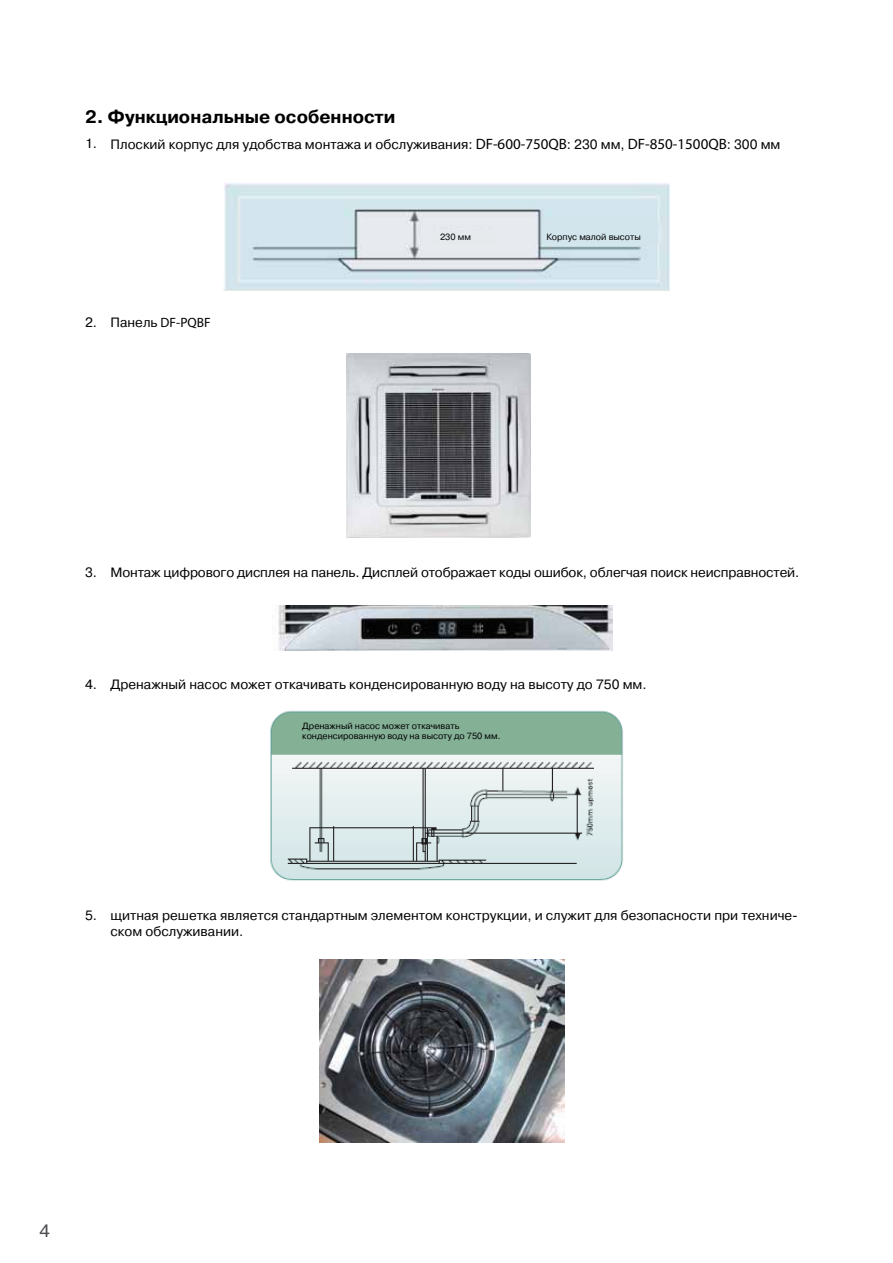
<style>
.page{position:relative;width:893px;height:1263px;background:#fff}
.page>*{position:absolute;margin:0;border:0;box-sizing:border-box;transform-origin:0 0}
.t1{font:700 18px "Pragmatica";color:#000}
.t2{font:18px "Pragmatica";color:#4f4f53}
.t3{font:13.5px/16.2px "Pragmatica";color:#000}
.t4{font:9px/10.8px "Pragmatica C";color:#000}
.s1{font-family:"Myriad Pro";font-size:15px}
.s2{font-family:"Myriad Pro"}
</style>
<div class="page">
<img style="left:224px;top:183px;width:445px;height:107px">
<div style="left:432px;top:229px;width:64px;height:15px;background:#e6eaed"></div>
<div style="left:542px;top:218px;width:115px;height:25px;background:#d2e5ec"></div>
<img style="left:346px;top:353px;width:185px;height:184px">
<img style="left:278px;top:605px;width:334px;height:45px">
<img style="left:270px;top:710px;width:353px;height:171px">
<div style="left:304px;top:716px;width:286px;height:36px;background:#84b096"></div>
<img style="left:320px;top:959px;width:245px;height:183px">
<h1 class="t1" style="left:85px;top:105px;width:312px">2. Функциональные особенности</h1>
<p class="t3" style="left:85px;top:137px;width:697px">1. Плоский корпус для удобства монтажа и обслуживания: <span class="s1">DF-600-750QB</span>: 230 мм, <span class="s1">DF-850-1500QB</span>: 300 мм</p>
<p class="t3" style="left:85px;top:315px;width:127px">2. Панель <span class="s2">DF-PQBF</span></p>
<p class="t4" style="left:440px;top:231px;width:32px">230 мм</p>
<p class="t4" style="left:546px;top:231px;width:96px">Корпус малой высоты</p>
<p class="t3" style="left:85px;top:564px;width:716px">3. Монтаж цифрового дисплея на панель. Дисплей отображает коды ошибок, облегчая поиск неисправностей.</p>
<p class="t3" style="left:85px;top:677px;width:563px">4. Дренажный насос может откачивать конденсированную воду на высоту до 750 мм.</p>
<p class="t4" style="left:302px;top:720px;width:200px">Дренажный насос может откачивать конденсированную воду на высоту до 750 мм.</p>
<p class="t4" style="left:302px;top:720px;width:200px">конденсированную воду на высоту до 750 мм.</p>
<p class="t3" style="left:111px;top:907px;width:689px;text-indent:-26px">5. щитная решетка является стандартным элементом конструкции, и служит для безопасности при техниче&shy;ском обслуживании.</p>
<h1 class="t2" style="left:40px;top:1220px;width:12px">4</h1>
</div>
